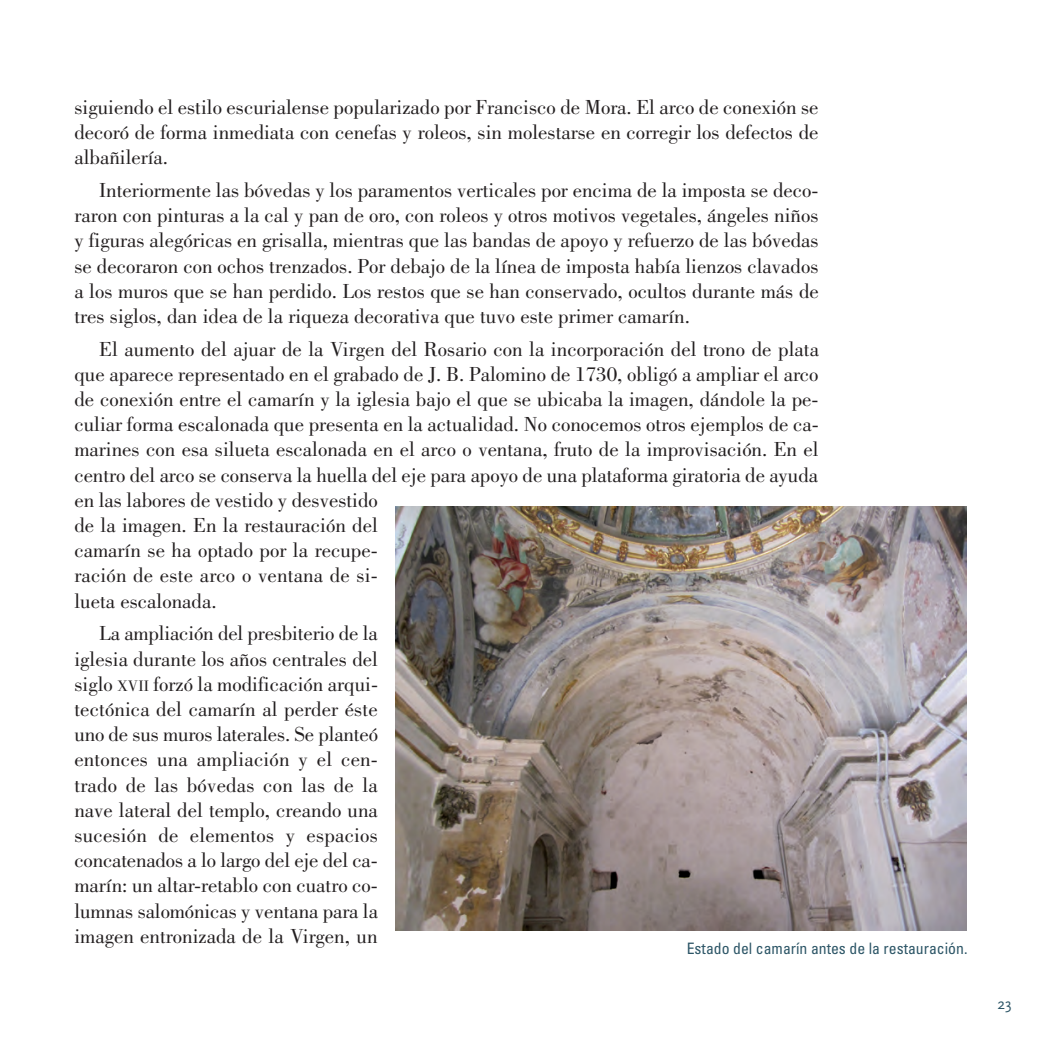
<style>
.page{position:relative;width:1042px;height:1042px;background:#fff}
.page>*{position:absolute;margin:0;border:0;box-sizing:border-box;transform-origin:0 0}
.t1{font:21px/25.2px "Bodoni";color:#231f20;text-align:justify}
.t2{font:condensed 15.75px "Univers";color:#2d5667}
.t3{font:15.75px "Scala Sans";color:#2d5667}
.s1{font-size:15.75px}
</style>
<div class="page">
<img style="left:395px;top:506px;width:572px;height:424px">
<p class="t1" style="left:74px;top:96px;width:746px">siguiendo el estilo escurialense popularizado por Francisco de Mora. El arco de conexión se decoró de forma inmediata con cenefas y roleos, sin molestarse en corregir los defectos de albañilería.</p>
<p class="t1" style="left:74px;top:179px;width:746px;text-indent:25px">Interiormente las bóvedas y los paramentos verticales por encima de la imposta se deco&shy;raron con pinturas a la cal y pan de oro, con roleos y otros motivos vegetales, ángeles niños y figuras alegóricas en grisalla, mientras que las bandas de apoyo y refuerzo de las bóvedas se decoraron con ochos trenzados. Por debajo de la línea de imposta había lienzos clavados a los muros que se han perdido. Los restos que se han conservado, ocultos durante más de tres siglos, dan idea de la riqueza decorativa que tuvo este primer camarín.</p>
<p class="t1" style="left:74px;top:338px;width:746px;text-align:left;text-indent:25px">El aumento del ajuar de la Virgen del Rosario con la incorporación del trono de plata que aparece representado en el grabado de J. B. Palomino de 1730, obligó a ampliar el arco de conexión entre el camarín y la iglesia bajo el que se ubicaba la imagen, dándole la pe&shy;culiar forma escalonada que presenta en la actualidad. No conocemos otros ejemplos de ca&shy;marines con esa silueta escalonada en el arco o ventana, fruto de la improvisación. En el centro del arco se conserva la huella del eje para apoyo de una plataforma giratoria de ayuda en las labores de vestido y desvestido<br>de la imagen. En la restauración del<br>camarín se ha optado por la recupe-<br>ración de este arco o ventana de si-<br>lueta escalonada.</p>
<p class="t1" style="left:74px;top:623px;width:305px;text-indent:25px">La ampliación del presbiterio de la iglesia durante los años centrales del siglo <span class="s1">XVII</span> forzó la modificación arqui&shy;tectónica del camarín al perder éste uno de sus muros laterales. Se planteó entonces una ampliación y el cen&shy;trado de las bóvedas con las de la nave lateral del templo, creando una sucesión de elementos y espacios concatenados a lo largo del eje del ca&shy;marín: un altar-retablo con cuatro co&shy;lumnas salomónicas y ventana para la imagen entronizada de la Virgen, un</p>
<p class="t2" style="left:687px;top:943px;width:282px">Estado del camarín antes de la restauración.</p>
<p class="t3" style="left:997px;top:994px;width:16px">23</p>
</div>
